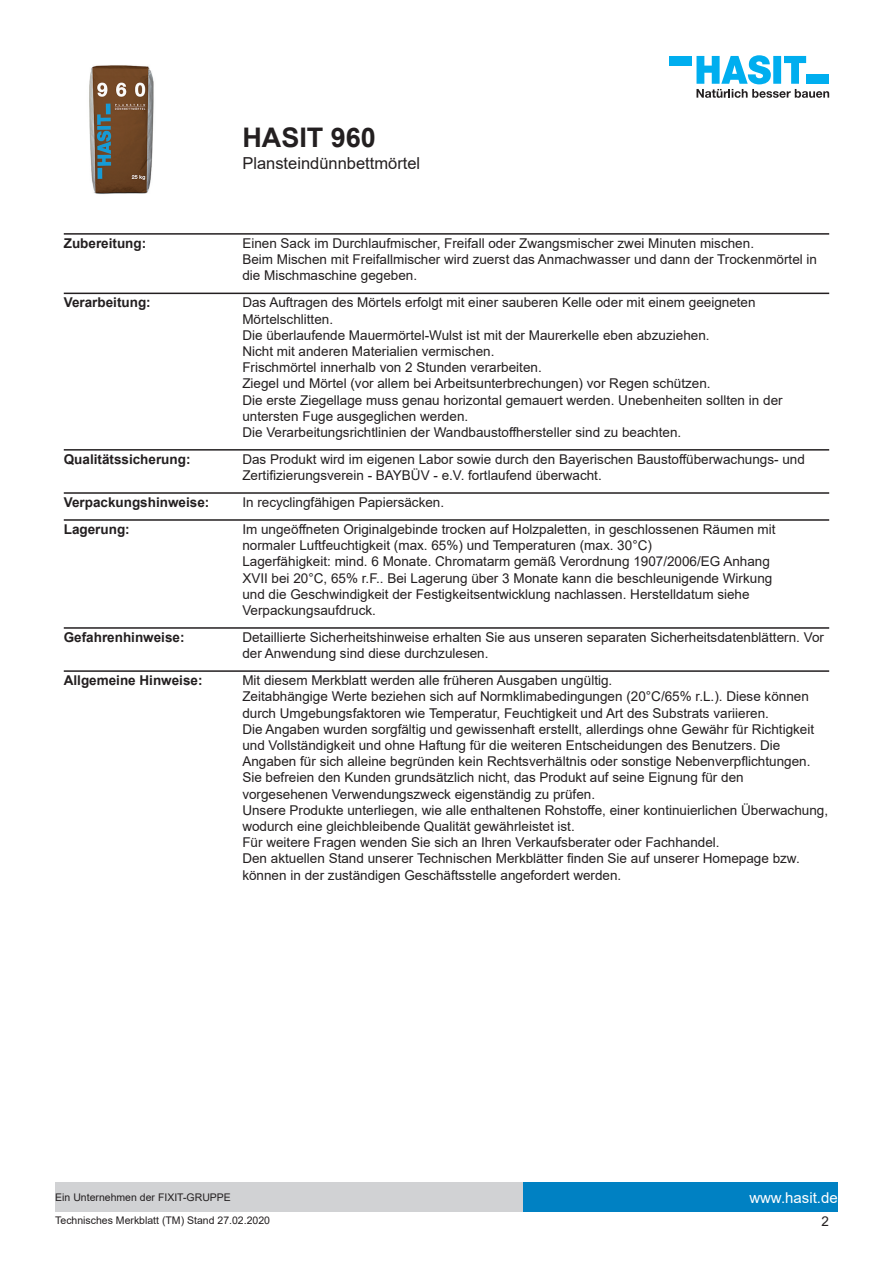
<style>
.page{position:relative;width:893px;height:1263px;background:#fff}
.page>*{position:absolute;margin:0;border:0;box-sizing:border-box;transform-origin:0 0}
.t1{font:700 27px "Arial";color:#231f20}
.t2{font:16.5px "Arial";color:#231f20}
.t3{font:15px "Arial";color:#fff}
.t4{font:13.5px/16.2px "Arial";color:#231f20}
.t5{font:700 13.5px "Arial";color:#231f20}
.t6{font:10.5px "Arial";color:#231f20}
</style>
<div class="page">
<img style="left:89px;top:65px;width:65px;height:129px">
<div style="left:669px;top:56px;width:23px;height:10px;background:#00aeef"></div>
<svg style="left:696px;top:55px;width:133px;height:43px"></svg>
<div style="left:523px;top:1182px;width:315px;height:30px;background:#0081c3"></div>
<div style="left:55px;top:1182px;width:468px;height:30px;background:#d1d2d4"></div>
<hr style="left:64px;top:233px;width:765px;height:2px;background:#231f20">
<hr style="left:64px;top:293px;width:765px;height:1px;background:#231f20">
<hr style="left:64px;top:449px;width:765px;height:2px;background:#231f20">
<hr style="left:64px;top:492px;width:765px;height:2px;background:#231f20">
<hr style="left:64px;top:519px;width:765px;height:2px;background:#231f20">
<hr style="left:64px;top:627px;width:765px;height:2px;background:#231f20">
<hr style="left:64px;top:670px;width:765px;height:2px;background:#231f20">
<h1 class="t1" style="left:242px;top:119px;width:135px">HASIT 960</h1>
<p class="t2" style="left:242px;top:152px;width:179px">Plansteindünnbettmörtel</p>
<p class="t5" style="left:64px;top:234px;width:84px">Zubereitung:</p>
<p class="t4" style="left:242px;top:235px;width:576px">Einen Sack im Durchlaufmischer, Freifall oder Zwangsmischer zwei Minuten mischen.<br>Beim Mischen mit Freifallmischer wird zuerst das Anmachwasser und dann der Trockenmörtel in die Mischmaschine gegeben.</p>
<p class="t5" style="left:64px;top:293px;width:89px">Verarbeitung:</p>
<p class="t4" style="left:242px;top:294px;width:542px">Das Auftragen des Mörtels erfolgt mit einer sauberen Kelle oder mit einem geeigneten Mörtelschlitten.<br>Die überlaufende Mauermörtel-Wulst ist mit der Maurerkelle eben abzuziehen.<br>Nicht mit anderen Materialien vermischen.<br>Frischmörtel innerhalb von 2 Stunden verarbeiten.<br>Ziegel und Mörtel (vor allem bei Arbeitsunterbrechungen) vor Regen schützen.<br>Die erste Ziegellage muss genau horizontal gemauert werden. Unebenheiten sollten in der untersten Fuge ausgeglichen werden.<br>Die Verarbeitungsrichtlinien der Wandbaustoffhersteller sind zu beachten.</p>
<p class="t5" style="left:64px;top:450px;width:128px">Qualitätssicherung:</p>
<p class="t4" style="left:242px;top:451px;width:564px">Das Produkt wird im eigenen Labor sowie durch den Bayerischen Baustoffüberwachungs- und<br>Zertifizierungsverein - BAYBÜV - e.V. fortlaufend überwacht.</p>
<p class="t5" style="left:64px;top:493px;width:147px">Verpackungshinweise:</p>
<p class="t4" style="left:242px;top:494px;width:203px">In recyclingfähigen Papiersäcken.</p>
<p class="t5" style="left:64px;top:520px;width:68px">Lagerung:</p>
<p class="t4" style="left:242px;top:521px;width:535px">Im ungeöffneten Originalgebinde trocken auf Holzpaletten, in geschlossenen Räumen mit normaler Luftfeuchtigkeit (max. 65%) und Temperaturen (max. 30°C)<br>Lagerfähigkeit: mind. 6 Monate. Chromatarm gemäß Verordnung 1907/2006/EG Anhang XVII bei 20°C, 65% r.F.. Bei Lagerung über 3 Monate kann die beschleunigende Wirkung und die Geschwindigkeit der Festigkeitsentwicklung nachlassen. Herstelldatum siehe Verpackungsaufdruck.</p>
<p class="t5" style="left:64px;top:628px;width:122px">Gefahrenhinweise:</p>
<p class="t4" style="left:242px;top:629px;width:583px">Detaillierte Sicherheitshinweise erhalten Sie aus unseren separaten Sicherheitsdatenblättern. Vor der Anwendung sind diese durchzulesen.</p>
<p class="t5" style="left:64px;top:671px;width:140px">Allgemeine Hinweise:</p>
<p class="t4" style="left:242px;top:672px;width:587px">Mit diesem Merkblatt werden alle früheren Ausgaben ungültig.<br>Zeitabhängige Werte beziehen sich auf Normklimabedingungen (20°C/65% r.L.). Diese können durch Umgebungsfaktoren wie Temperatur, Feuchtigkeit und Art des Substrats variieren.<br>Die Angaben wurden sorgfältig und gewissenhaft erstellt, allerdings ohne Gewähr für Richtigkeit und Vollständigkeit und ohne Haftung für die weiteren Entscheidungen des Benutzers. Die Angaben für sich alleine begründen kein Rechtsverhältnis oder sonstige Nebenverpflichtungen.<br>Sie befreien den Kunden grundsätzlich nicht, das Produkt auf seine Eignung für den vorgesehenen Verwendungszweck eigenständig zu prüfen.<br>Unsere Produkte unterliegen, wie alle enthaltenen Rohstoffe, einer kontinuierlichen Überwachung, wodurch eine gleichbleibende Qualität gewährleistet ist.<br>Für weitere Fragen wenden Sie sich an Ihren Verkaufsberater oder Fachhandel.<br>Den aktuellen Stand unserer Technischen Merkblätter finden Sie auf unserer Homepage bzw. können in der zuständigen Geschäftsstelle angefordert werden.</p>
<p class="t6" style="left:55px;top:1190px;width:177px">Ein Unternehmen der FIXIT-GRUPPE</p>
<p class="t3" style="left:749px;top:1187px;width:90px">www.hasit.de</p>
<p class="t6" style="left:55px;top:1213px;width:216px">Technisches Merkblatt (TM) Stand 27.02.2020</p>
<p class="t4" style="left:821px;top:1213px;width:9px">2</p>
</div>
